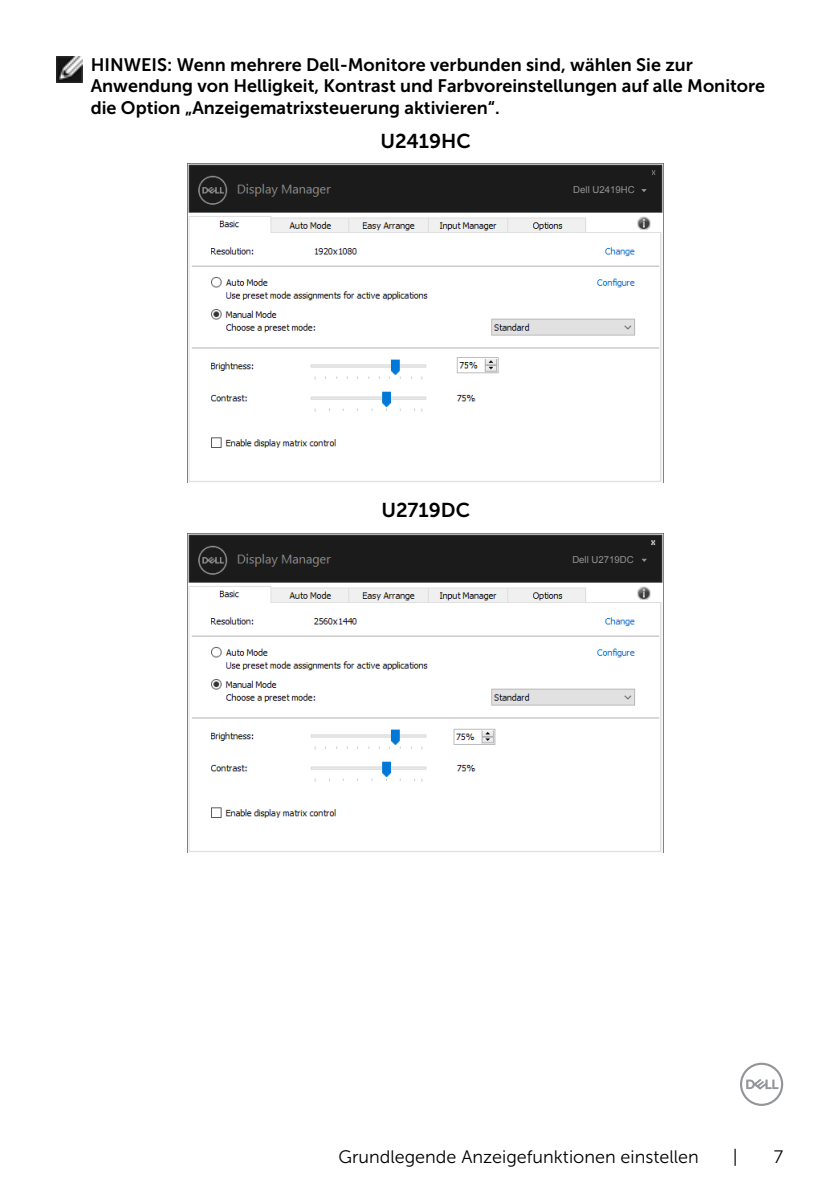
<style>
.page{position:relative;width:840px;height:1191px;background:#fff}
.page>*{position:absolute;margin:0;border:0;box-sizing:border-box;transform-origin:0 0}
.t1{font:20px "Museo Sans For Dell 700";color:#000}
.t2{font:18px/21.6px "Museo Sans For Dell 700";color:#000}
.t3{font:18px "Museo Sans For Dell 300";color:#000}
.t4{font:9.6px "Arial";color:#939393}
</style>
<div class="page">
<svg style="left:740px;top:1062px;width:42px;height:44px"></svg>
<img style="left:57px;top:57px;width:25px;height:25px">
<img style="left:187px;top:163px;width:476px;height:320px">
<div style="left:531px;top:184px;width:117px;height:11px;background:#1b1b1b"></div>
<img style="left:188px;top:533px;width:475px;height:319px">
<div style="left:531px;top:553px;width:117px;height:11px;background:#1b1b1b"></div>
<p class="t2" style="left:91px;top:54px;width:675px">HINWEIS: Wenn mehrere Dell-Monitore verbunden sind, wählen Sie zur<br>Anwendung von Helligkeit, Kontrast und Farbvoreinstellungen auf alle Monitore die Option „Anzeigematrixsteuerung aktivieren“.</p>
<p class="t1" style="left:380px;top:130px;width:92px">U2419HC</p>
<p class="t4" style="left:573px;top:183px;width:63px">Dell U2419HC</p>
<p class="t1" style="left:381px;top:499px;width:90px">U2719DC</p>
<p class="t4" style="left:572px;top:553px;width:63px">Dell U2719DC</p>
<p class="t3" style="left:338px;top:1146px;width:362px">Grundlegende Anzeigefunktionen einstellen</p>
<p class="t3" style="left:732px;top:1146px;width:6px">|</p>
<p class="t3" style="left:773px;top:1146px;width:11px">7</p>
</div>
